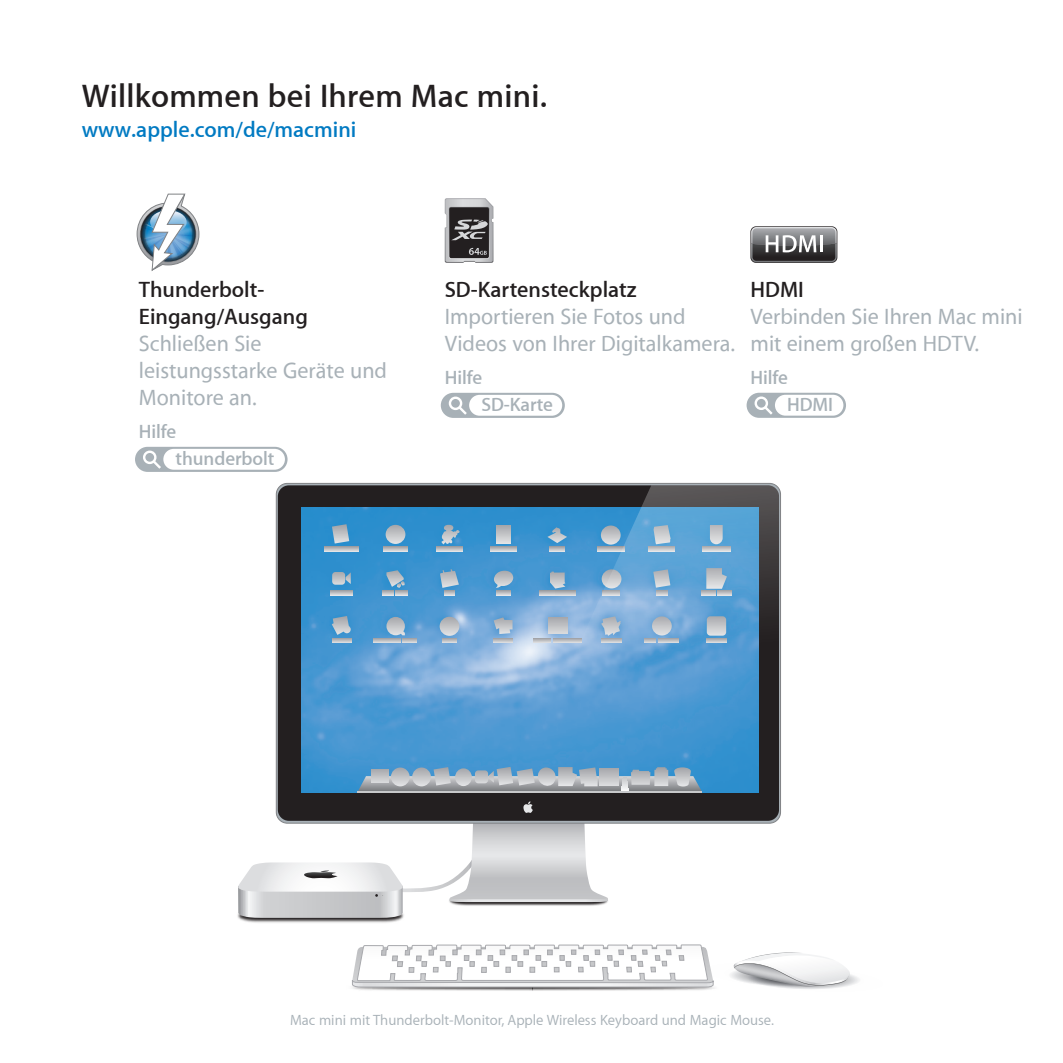
<style>
.page{position:relative;width:1063px;height:1063px;background:#fff}
.page>*{position:absolute;margin:0;border:0;box-sizing:border-box;transform-origin:0 0}
.t1{font:600 33px "Myriad Set";letter-spacing:.005em;color:#231f20}
.t2{font:500 22.5px/27px "Myriad Set";color:#a8b1b7}
.t3{font:600 22.5px/27px "Myriad Set";color:#231f20}
.t4{font:600 22.5px "Myriad Set";color:#007ac2}
.t5{font:600 19.5px/27.3px "Myriad Set";letter-spacing:-.005em;color:#a8b1b7}
.t6{font:15px "Myriad Set Text";color:#a8b1b7}
</style>
<div class="page">
<svg style="left:352px;top:945px;width:507px;height:46px"></svg>
<div style="left:441px;top:393px;width:124px;height:25px;background:#a8b1b7;border-radius:13px"></div>
<div style="left:469px;top:395px;width:93px;height:21px;background:#fff;border-radius:10px"></div>
<div style="left:449px;top:397px;width:13px;height:13px;border:2px solid #fff;border-radius:50%"></div>
<svg style="left:456px;top:404px;width:11px;height:11px"></svg>
<svg style="left:445px;top:198px;width:48px;height:65px;background:#6f6e6f"></svg>
<svg style="left:747px;top:393px;width:99px;height:25px"></svg>
<div style="left:775px;top:395px;width:68px;height:21px;background:#fff;border-radius:10px"></div>
<div style="left:755px;top:396px;width:13px;height:14px;border:2px solid #fff;border-radius:50%"></div>
<svg style="left:762px;top:404px;width:13px;height:13px"></svg>
<svg style="left:750px;top:226px;width:87px;height:37px"></svg>
<svg style="left:751px;top:227px;width:86px;height:35px;background:#79797b"></svg>
<hr style="left:820px;top:235px;width:3px;height:17px;background:#fff">
<div style="left:135px;top:447px;width:153px;height:25px;background:#a8b1b7;border-radius:13px"></div>
<div style="left:163px;top:449px;width:122px;height:21px;background:#fff;border-radius:10px"></div>
<div style="left:143px;top:451px;width:14px;height:13px;border:2px solid #fff;border-radius:50%"></div>
<svg style="left:150px;top:458px;width:14px;height:11px"></svg>
<div style="left:278px;top:485px;width:501px;height:336px;background:#231f20;border-radius:11px"></div>
<img style="left:237px;top:914px;width:166px;height:9px">
<svg style="left:238px;top:801px;width:370px;height:117px"></svg>
<img style="left:301px;top:507px;width:238px;height:286px">
<svg style="left:440px;top:617px;width:19px;height:19px"></svg>
<svg style="left:386px;top:525px;width:19px;height:19px"></svg>
<svg style="left:332px;top:616px;width:19px;height:19px"></svg>
<svg style="left:332px;top:572px;width:19px;height:13px"></svg>
<svg style="left:441px;top:525px;width:19px;height:19px"></svg>
<svg style="left:497px;top:525px;width:13px;height:19px"></svg>
<svg style="left:386px;top:617px;width:19px;height:18px"></svg>
<svg style="left:494px;top:617px;width:19px;height:17px"></svg>
<svg style="left:324px;top:547px;width:8px;height:4px"></svg>
<svg style="left:330px;top:591px;width:23px;height:4px"></svg>
<svg style="left:332px;top:638px;width:19px;height:5px"></svg>
<svg style="left:374px;top:638px;width:26px;height:5px"></svg>
<svg style="left:402px;top:638px;width:15px;height:5px"></svg>
<svg style="left:442px;top:638px;width:14px;height:5px"></svg>
<svg style="left:494px;top:638px;width:19px;height:5px"></svg>
<svg style="left:533px;top:638px;width:6px;height:5px"></svg>
<svg style="left:440px;top:569px;width:19px;height:26px"></svg>
<svg style="left:494px;top:571px;width:19px;height:24px"></svg>
<svg style="left:383px;top:570px;width:24px;height:25px"></svg>
<svg style="left:332px;top:524px;width:27px;height:27px"></svg>
<svg style="left:383px;top:547px;width:24px;height:4px"></svg>
<svg style="left:436px;top:547px;width:27px;height:4px"></svg>
<svg style="left:490px;top:547px;width:27px;height:4px"></svg>
<svg style="left:539px;top:485px;width:240px;height:336px"></svg>
<hr style="left:358px;top:792px;width:344px;height:1px;background:#c7c8ca">
<svg style="left:358px;top:767px;width:344px;height:25px;background:#9dadba"></svg>
<svg style="left:137px;top:193px;width:63px;height:78px"></svg>
<h1 class="t1" style="left:82px;top:76px;width:467px">Willkommen bei Ihrem Mac mini.</h1>
<p class="t4" style="left:82px;top:116px;width:276px">www.apple.com/de/macmini</p>
<p class="t3" style="left:139px;top:275px;width:171px">Thunderbolt-<br>Eingang/Ausgang</p>
<p class="t2" style="left:139px;top:329px;width:250px">Schließen Sie leistungsstarke Geräte und<br>Monitore an.</p>
<p class="t5" style="left:176px;top:417px;width:101px;text-indent:-37px">Hilfe thunderbolt</p>
<p class="t3" style="left:445px;top:275px;width:193px">SD-Kartensteckplatz</p>
<p class="t2" style="left:445px;top:302px;width:292px">Importieren Sie Fotos und<br>Videos von Ihrer Digitalkamera.</p>
<p class="t5" style="left:481px;top:363px;width:73px;text-indent:-37px">Hilfe<br>SD-Karte</p>
<p class="t3" style="left:751px;top:275px;width:55px">HDMI</p>
<p class="t2" style="left:751px;top:302px;width:274px">Verbinden Sie Ihren Mac mini mit einem großen HDTV.</p>
<p class="t5" style="left:787px;top:363px;width:47px;text-indent:-37px">Hilfe<br>HDMI</p>
<p class="t6" style="left:290px;top:1011px;width:486px">Mac mini mit Thunderbolt-Monitor, Apple Wireless Keyboard und Magic Mouse.</p>
</div>
